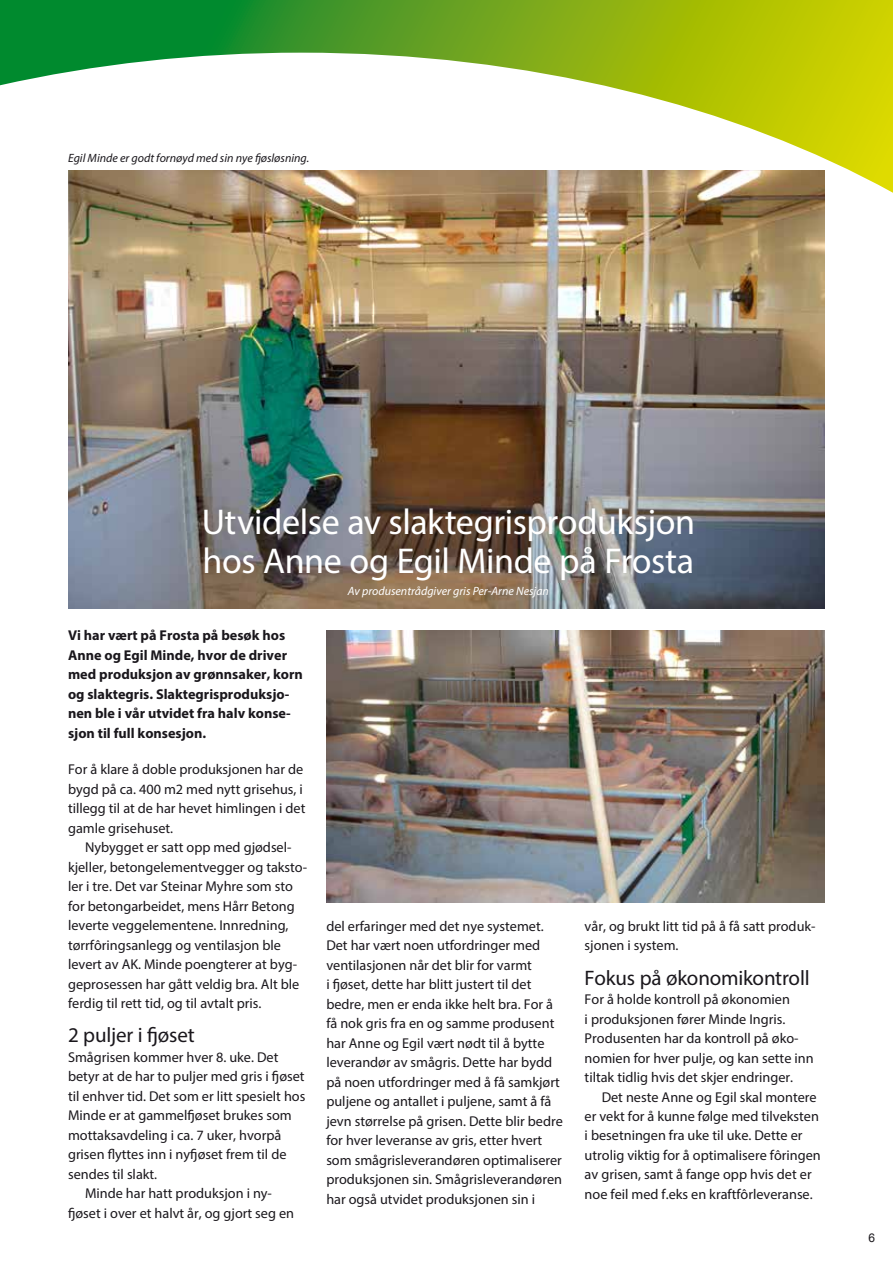
<style>
.page{position:relative;width:893px;height:1263px;background:#fff}
.page>*{position:absolute;margin:0;border:0;box-sizing:border-box;transform-origin:0 0}
.t1{font:36px/39px "Myriad Pro";letter-spacing:-.015em;color:#fff}
.t2{font:21px "Myriad Pro";letter-spacing:-.005em;color:#1a171c}
.t3{font:14.25px/19.5px "Myriad Pro";color:#1a171c}
.t4{font:700 14.25px/19.5px "Myriad Pro";color:#1a171c}
.t5{font:italic 12px "Myriad Pro";color:#1a171c}
.t6{font:italic 12px "Myriad Pro";color:#fff}
.t7{font:12px "Arial";color:#1a171c}
</style>
<div class="page">
<svg style="left:0;top:0;width:893px;height:193px"></svg>
<img style="left:327px;top:631px;width:498px;height:272px">
<img style="left:68px;top:170px;width:757px;height:438px">
<p class="t5" style="left:68px;top:151px;width:243px">Egil Minde er godt fornøyd med sin nye fjøsløsning.</p>
<h1 class="t1" style="left:202px;top:502px;width:495px">Utvidelse av slaktegrisproduksjon hos Anne og Egil Minde på Frosta</h1>
<p class="t6" style="left:348px;top:584px;width:203px">Av produsentrådgiver gris Per-Arne Nesjan</p>
<p class="t4" style="left:68px;top:625px;width:236px">Vi har vært på Frosta på besøk hos Anne og Egil Minde, hvor de driver med produksjon av grønnsaker, korn og slaktegris. Slaktegrisproduksjo&shy;nen ble i vår utvidet fra halv konse&shy;sjon til full konsesjon.</p>
<p class="t3" style="left:68px;top:759px;width:239px">For å klare å doble produksjonen har de bygd på ca. 400 m2 med nytt grisehus, i tillegg til at de har hevet himlingen i det gamle grisehuset.</p>
<p class="t3" style="left:68px;top:837px;width:241px;text-indent:17px">Nybygget er satt opp med gjødsel&shy;kjeller, betongelementvegger og taksto&shy;ler i tre. Det var Steinar Myhre som sto for betongarbeidet, mens Hårr Betong leverte veggelementene. Innredning, tørrfôringsanlegg og ventilasjon ble levert av AK. Minde poengterer at byg&shy;geprosessen har gått veldig bra. Alt ble ferdig til rett tid, og til avtalt pris.</p>
<h2 class="t2" style="left:68px;top:1022px;width:128px">2 puljer i fjøset</h2>
<p class="t3" style="left:68px;top:1047px;width:212px">Smågrisen kommer hver 8. uke. Det</p>
<p class="t3" style="left:68px;top:1067px;width:238px">betyr at de har to puljer med gris i fjøset</p>
<p class="t3" style="left:68px;top:1086px;width:239px">til enhver tid. Det som er litt spesielt hos</p>
<p class="t3" style="left:68px;top:1106px;width:225px">Minde er at gammelfjøset brukes som</p>
<p class="t3" style="left:68px;top:1125px;width:215px">mottaksavdeling i ca. 7 uker, hvorpå</p>
<p class="t3" style="left:68px;top:1145px;width:220px">grisen flyttes inn i nyfjøset frem til de</p>
<p class="t3" style="left:68px;top:1164px;width:91px">sendes til slakt.</p>
<p class="t3" style="left:85px;top:1184px;width:188px">Minde har hatt produksjon i ny-</p>
<p class="t3" style="left:68px;top:1203px;width:228px">fjøset i over et halvt år, og gjort seg en</p>
<p class="t3" style="left:326px;top:916px;width:238px">del erfaringer med det nye systemet.<br>Det har vært noen utfordringer med ventilasjonen når det blir for varmt<br>i fjøset, dette har blitt justert til det bedre, men er enda ikke helt bra. For å få nok gris fra en og samme produsent har Anne og Egil vært nødt til å bytte leverandør av smågris. Dette har bydd på noen utfordringer med å få samkjørt puljene og antallet i puljene, samt å få jevn størrelse på grisen. Dette blir bedre for hver leveranse av gris, etter hvert som smågrisleverandøren optimaliserer produksjonen sin. Smågrisleverandøren har også utvidet produksjonen sin i</p>
<p class="t3" style="left:585px;top:916px;width:232px">vår, og brukt litt tid på å få satt produk&shy;sjonen i system.</p>
<h2 class="t2" style="left:585px;top:964px;width:227px">Fokus på økonomikontroll</h2>
<p class="t3" style="left:585px;top:989px;width:230px">For å holde kontroll på økonomien<br>i produksjonen fører Minde Ingris.<br>Produsenten har da kontroll på øko&shy;nomien for hver pulje, og kan sette inn tiltak tidlig hvis det skjer endringer.</p>
<p class="t3" style="left:585px;top:1087px;width:238px;text-indent:17px">Det neste Anne og Egil skal montere er vekt for å kunne følge med tilveksten i besetningen fra uke til uke. Dette er utrolig viktig for å optimalisere fôringen av grisen, samt å fange opp hvis det er noe feil med f.eks en kraftfôrleveranse.</p>
<p class="t7" style="left:868px;top:1230px;width:8px">6</p>
</div>
